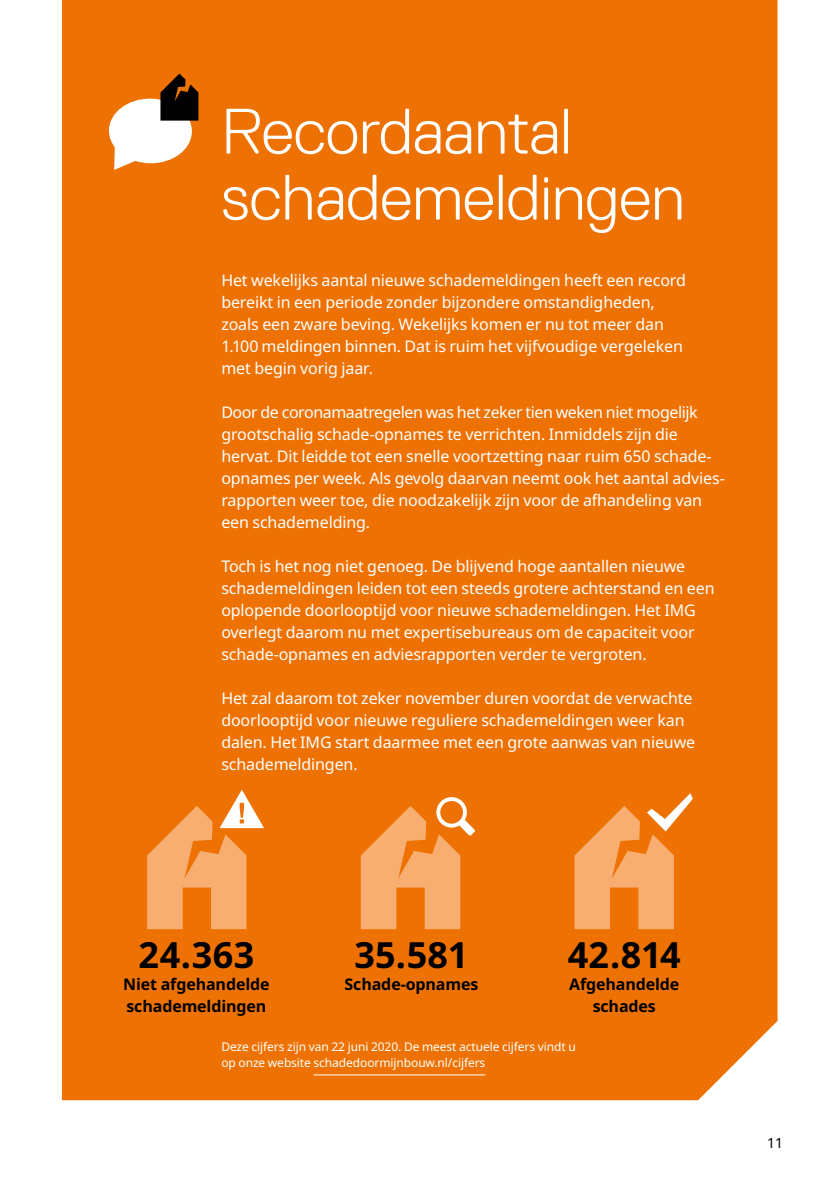
<style>
.page{position:relative;width:840px;height:1191px;background:#fff}
.page>*{position:absolute;margin:0;border:0;box-sizing:border-box;transform-origin:0 0}
.t1{font:300 64px/66px "Replica";color:#fff}
.t2{font:700 36px "Noto Sans";letter-spacing:.005em;color:#000}
.t3{font:16px/22px "Noto Sans";letter-spacing:-.01em;color:#fff}
.t4{font:700 16px/22px "Noto Sans";letter-spacing:-.01em;color:#000}
.t5{font:14px "Noto Sans";color:#000}
.t6{font:12px/16px "Noto Sans";letter-spacing:-.01em;color:#fff}
</style>
<div class="page">
<div style="left:62px;top:0;width:715px;height:1100px;background:#ee7203"></div>
<svg style="left:109px;top:74px;width:89px;height:96px"></svg>
<svg style="left:360px;top:797px;width:115px;height:132px;background:#f39543"></svg>
<svg style="left:574px;top:793px;width:118px;height:136px;background:#f2933f"></svg>
<svg style="left:147px;top:789px;width:117px;height:140px;background:#f39543"></svg>
<hr style="left:313px;top:1074px;width:172px;height:1px;background:#fff">
<p class="t1" style="left:221px;top:98px;width:464px">Recordaantal schademeldingen</p>
<p class="t3" style="left:221px;top:269px;width:466px">Het wekelijks aantal nieuwe schademeldingen heeft een record bereikt in een periode zonder bijzondere omstandigheden, zoals een zware beving. Wekelijks komen er nu tot meer dan 1.100 meldingen binnen. Dat is ruim het vijfvoudige vergeleken met begin vorig jaar.</p>
<p class="t3" style="left:221px;top:401px;width:505px">Door de coronamaatregelen was het zeker tien weken niet mogelijk grootschalig schade-opnames te verrichten. Inmiddels zijn die hervat. Dit leidde tot een snelle voortzetting naar ruim 650 schade&shy;opnames per week. Als gevolg daarvan neemt ook het aantal advies&shy;rapporten weer toe, die noodzakelijk zijn voor de afhandeling van een schademelding.</p>
<p class="t3" style="left:221px;top:555px;width:494px">Toch is het nog niet genoeg. De blijvend hoge aantallen nieuwe schademeldingen leiden tot een steeds grotere achterstand en een oplopende doorlooptijd voor nieuwe schademeldingen. Het IMG overlegt daarom nu met expertisebureaus om de capaciteit voor schade-opnames en adviesrapporten verder te vergroten.</p>
<p class="t3" style="left:221px;top:687px;width:475px">Het zal daarom tot zeker november duren voordat de verwachte doorlooptijd voor nieuwe reguliere schademeldingen weer kan dalen. Het IMG start daarmee met een grote aanwas van nieuwe schademeldingen.</p>
<p class="t2" style="left:138px;top:929px;width:117px">24.363</p>
<p class="t4" style="left:123px;top:973px;width:148px">Niet afgehandelde schademeldingen</p>
<p class="t2" style="left:567px;top:929px;width:115px">42.814</p>
<p class="t4" style="left:569px;top:973px;width:112px">Afgehandelde</p>
<p class="t4" style="left:592px;top:995px;width:65px">schades</p>
<p class="t6" style="left:221px;top:1038px;width:356px">Deze cijfers zijn van 22 juni 2020. De meest actuele cijfers vindt u op onze website schadedoormijnbouw.nl/cijfers</p>
<p class="t2" style="left:354px;top:929px;width:115px">35.581</p>
<p class="t4" style="left:344px;top:973px;width:135px">Schade-opnames</p>
<p class="t5" style="left:766px;top:1133px;width:17px">11</p>
</div>
